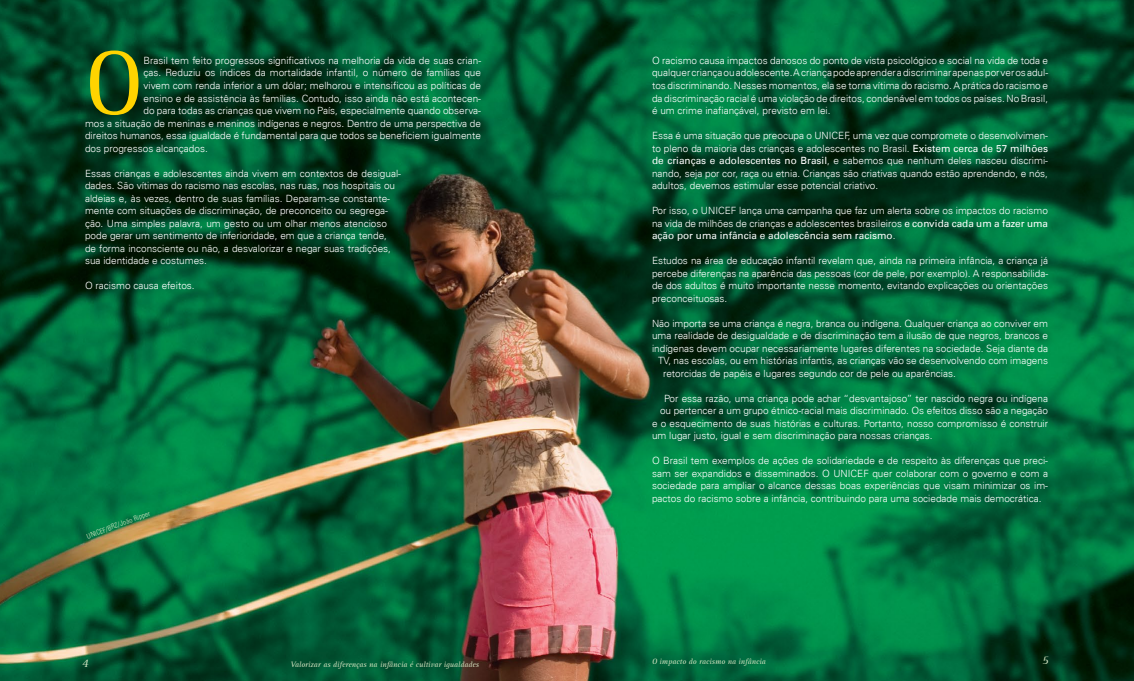
<style>
.page{position:relative;width:1134px;height:681px;background:#fff}
.page>*{position:absolute;margin:0;border:0;box-sizing:border-box;transform-origin:0 0}
.t1{font:92.7px "Rotis Semi Serif";color:#ffd400}
.t2{font:italic 12px "Rotis Serif 56";color:#d9e6c4}
.t3{font:300 10px/12.5px "Univers LT";color:#fff;text-align:justify}
.t4{font:italic 8px "Rotis Serif 56";color:#d9e6c4}
.t5{font:300 condensed 7px "Univers LT";color:#d9e6c4}
.s1{font-weight:400}
</style>
<div class="page">
<img style="left:0;top:0;width:1134px;height:680px">
<svg style="left:148px;top:511px;width:3px;height:4px"></svg>
<h1 class="t1" style="left:85px;top:29px;width:60px">O</h1>
<p class="t3" style="left:143px;top:54px;width:339px">Brasil tem feito progressos significativos na melhoria da vida de suas crian-</p>
<p class="t3" style="left:143px;top:67px;width:339px">ças. Reduziu os índices da mortalidade infantil, o número de famílias que</p>
<p class="t3" style="left:143px;top:79px;width:339px">vivem com renda inferior a um dólar; melhorou e intensificou as políticas de</p>
<p class="t3" style="left:143px;top:92px;width:339px">ensino e de assistência às famílias. Contudo, isso ainda não está acontecen-</p>
<p class="t3" style="left:143px;top:104px;width:339px">do para todas as crianças que vivem no País, especialmente quando observa-</p>
<p class="t3" style="left:85px;top:117px;width:397px">mos a situação de meninas e meninos indígenas e negros. Dentro de uma perspectiva de</p>
<p class="t3" style="left:85px;top:129px;width:397px">direitos humanos, essa igualdade é fundamental para que todos se beneficiem igualmente</p>
<p class="t3" style="left:85px;top:142px;width:124px">dos progressos alcançados.</p>
<p class="t3" style="left:85px;top:167px;width:318px;text-align:left">Essas crianças e adolescentes ainda vivem em contextos de desigual&shy;dades. São vítimas do racismo nas escolas, nas ruas, nos hospitais ou aldeias e, às vezes, dentro de suas famílias. Deparam-se constante&shy;mente com situações de discriminação, de preconceito ou segrega&shy;ção. Uma simples palavra, um gesto ou um olhar menos atencioso pode gerar um sentimento de inferioridade, em que a criança tende,<br>de forma inconsciente ou não, a desvalorizar e negar suas tradições, sua identidade e costumes.</p>
<p class="t3" style="left:85px;top:279px;width:111px">O racismo causa efeitos.</p>
<p class="t5" style="left:122px;top:518px;width:28px;rotate:-20deg">oão Rippe</p>
<p class="t5" style="left:85px;top:532px;width:40px;rotate:-21deg">UNICEF/BRZ/J</p>
<p class="t3" style="left:652px;top:54px;width:398px">O racismo causa impactos danosos do ponto de vista psicológico e social na vida de toda e qualquer criança ou adolescente. A criança pode aprender a discriminar apenas por ver os adul&shy;tos discriminando. Nesses momentos, ela se torna vítima do racismo. A prática do racismo e da discriminação racial é uma violação de direitos, condenável em todos os países. No Brasil, é um crime inafiançável, previsto em lei.</p>
<p class="t3" style="left:652px;top:129px;width:398px">Essa é uma situação que preocupa o UNICEF, uma vez que compromete o desenvolvimen&shy;to pleno da maioria das crianças e adolescentes no Brasil. <span class="s1">Existem cerca de 57 milhões de crianças e adolescentes no Brasil</span>, e sabemos que nenhum deles nasceu discrimi&shy;nando, seja por cor, raça ou etnia. Crianças são criativas quando estão aprendendo, e nós, adultos, devemos estimular esse potencial criativo.</p>
<p class="t3" style="left:652px;top:204px;width:398px">Por isso, o UNICEF lança uma campanha que faz um alerta sobre os impactos do racismo na vida de milhões de crianças e adolescentes brasileiros <span class="s1">e convida cada um a fazer uma ação por uma infância e adolescência sem racismo</span>.</p>
<p class="t3" style="left:652px;top:254px;width:398px">Estudos na área de educação infantil revelam que, ainda na primeira infância, a criança já percebe diferenças na aparência das pessoas (cor de pele, por exemplo). A responsabilida&shy;de dos adultos é muito importante nesse momento, evitando explicações ou orientações preconceituosas.</p>
<p class="t3" style="left:652px;top:317px;width:398px">Não importa se uma criança é negra, branca ou indígena. Qualquer criança ao conviver em</p>
<p class="t3" style="left:652px;top:329px;width:397px">uma realidade de desigualdade e de discriminação tem a ilusão de que negros, brancos e</p>
<p class="t3" style="left:652px;top:342px;width:398px">indígenas devem ocupar necessariamente lugares diferentes na sociedade. Seja diante da</p>
<p class="t3" style="left:658px;top:354px;width:391px">TV, nas escolas, ou em histórias infantis, as crianças vão se desenvolvendo com imagens</p>
<p class="t3" style="left:663px;top:367px;width:294px">retorcidas de papéis e lugares segundo cor de pele ou aparências.</p>
<p class="t3" style="left:664px;top:392px;width:386px">Por essa razão, uma criança pode achar “desvantajoso” ter nascido negra ou indígena</p>
<p class="t3" style="left:660px;top:404px;width:390px">ou pertencer a um grupo étnico-racial mais discriminado. Os efeitos disso são a negação</p>
<p class="t3" style="left:652px;top:417px;width:398px">e o esquecimento de suas histórias e culturas. Portanto, nosso compromisso é construir</p>
<p class="t3" style="left:652px;top:429px;width:282px">um lugar justo, igual e sem discriminação para nossas crianças.</p>
<p class="t3" style="left:652px;top:454px;width:398px">O Brasil tem exemplos de ações de solidariedade e de respeito às diferenças que preci&shy;sam ser expandidos e disseminados. O UNICEF quer colaborar com o governo e com a sociedade para ampliar o alcance dessas boas experiências que visam minimizar os im&shy;pactos do racismo sobre a infância, contribuindo para uma sociedade mais democrática.</p>
<p class="t2" style="left:82px;top:655px;width:8px">4</p>
<p class="t4" style="left:290px;top:659px;width:190px">Valorizar as diferenças na infância é cultivar igualdades</p>
<p class="t4" style="left:652px;top:656px;width:115px">O impacto do racismo na infância</p>
<p class="t2" style="left:1042px;top:652px;width:8px">5</p>
</div>
